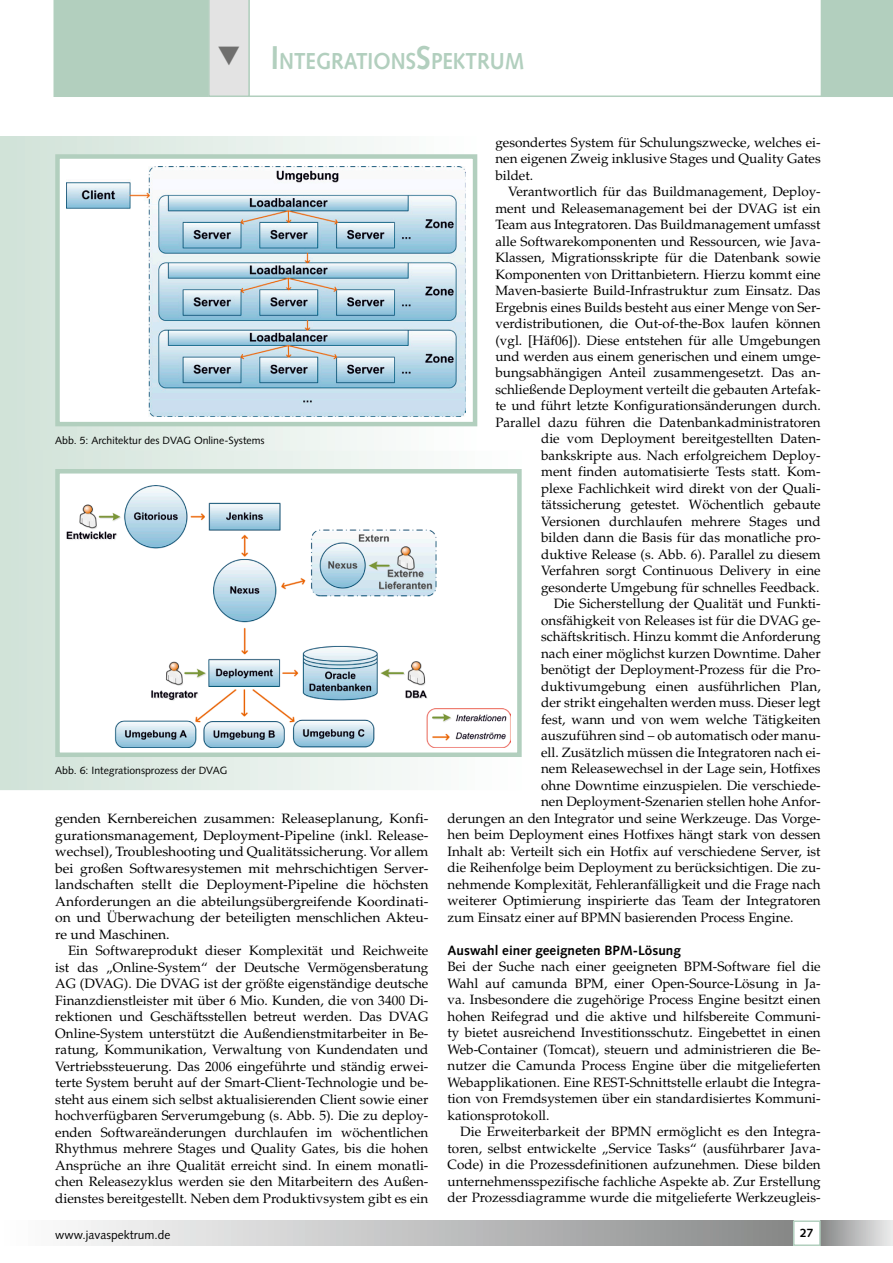
<style>
.page{position:relative;width:893px;height:1263px;background:#fff}
.page>*{position:absolute;margin:0;border:0;box-sizing:border-box;transform-origin:0 0}
.t1{font:700 23.1px "Syntax";color:#b2cfbe;scale:.9 1}
.t2{font:13.5px/16.5px "Palatino";color:#000;text-align:justify}
.t3{font:700 13.5px "Syntax";color:#000}
.t4{font:12px "Syntax";color:#000}
.t5{font:700 12px "Syntax";color:#000}
.t6{font:10.5px "Syntax";color:#000}
.s1{font-size:33px}
</style>
<div class="page">
<div style="left:0;top:1220px;width:793px;height:26px;background:linear-gradient(to right,#fff,#888a8a)"></div>
<svg style="left:0;top:1220px;width:1px;height:26px"></svg>
<div style="left:821px;top:1220px;width:72px;height:26px;background:linear-gradient(to right,#888989,#ededed)"></div>
<div style="left:793px;top:1220px;width:28px;height:26px;border:2px solid #b2cfbe"></div>
<svg style="left:250px;top:0;width:571px;height:97px"></svg>
<div style="left:821px;top:0;width:72px;height:97px;background:#b2cfbe"></div>
<div style="left:1px;top:137px;width:474px;height:322px;background:linear-gradient(to right,#d0e2d8,#fefefe)"></div>
<div style="left:58px;top:156px;width:417px;height:268px;background:#fff"></div>
<img style="left:66px;top:167px;width:399px;height:249px">
<div style="left:55px;top:154px;width:422px;height:272px;border:4px solid #b2cfbe"></div>
<div style="left:1px;top:451px;width:520px;height:338px;background:linear-gradient(to right,#d0e2d8,#fefefe)"></div>
<div style="left:0;top:451px;width:522px;height:339px;border:2px solid #fff"></div>
<div style="left:58px;top:471px;width:461px;height:284px;background:#fff"></div>
<img style="left:66px;top:485px;width:445px;height:263px">
<div style="left:55px;top:469px;width:467px;height:288px;border:4px solid #b2cfbe"></div>
<svg style="left:54px;top:0;width:196px;height:97px;background:#bbd3c5"></svg>
<h1 class="t1" style="left:271px;top:48px;width:283px"><span class="s1">I</span>NTEGRATIONS<span class="s1">S</span>PEKTRUM</h1>
<p class="t6" style="left:55px;top:434px;width:211px">Abb. 5: Architektur des DVAG Online-Systems</p>
<p class="t6" style="left:55px;top:764px;width:174px">Abb. 6: Integrationsprozess der DVAG</p>
<p class="t2" style="left:55px;top:810px;width:375px">genden Kernbereichen zusammen: Releaseplanung, Konfi&shy;gurationsmanagement, Deployment-Pipeline (inkl. Release&shy;wechsel), Troubleshooting und Qualitätssicherung. Vor allem bei großen Softwaresystemen mit mehrschichtigen Server&shy;landschaften stellt die Deployment-Pipeline die höchsten Anforderungen an die abteilungsübergreifende Koordinati&shy;on und Überwachung der beteiligten menschlichen Akteu&shy;re und Maschinen.</p>
<p class="t2" style="left:55px;top:942px;width:375px;text-indent:13px">Ein Softwareprodukt dieser Komplexität und Reichweite ist das „Online-System“ der Deutsche Vermögensberatung AG (DVAG). Die DVAG ist der größte eigenständige deutsche Finanzdienstleister mit über 6 Mio. Kunden, die von 3400 Di&shy;rektionen und Geschäftsstellen betreut werden. Das DVAG Online-System unterstützt die Außendienstmitarbeiter in Be&shy;ratung, Kommunikation, Verwaltung von Kundendaten und Vertriebssteuerung. Das 2006 eingeführte und ständig erwei&shy;terte System beruht auf der Smart-Client-Technologie und be&shy;steht aus einem sich selbst aktualisierenden Client sowie einer hochverfügbaren Serverumgebung (s. Abb. 5). Die zu deploy&shy;enden Softwareänderungen durchlaufen im wöchentlichen Rhythmus mehrere Stages und Quality Gates, bis die hohen Ansprüche an ihre Qualität erreicht sind. In einem monatli&shy;chen Releasezyklus werden sie den Mitarbeitern des Außen&shy;dienstes bereitgestellt. Neben dem Produktivsystem gibt es ein</p>
<p class="t2" style="left:495px;top:134px;width:327px">gesondertes System für Schulungszwecke, welches ei&shy;nen eigenen Zweig inklusive Stages und Quality Gates bildet.</p>
<p class="t2" style="left:508px;top:183px;width:314px">Verantwortlich für das Buildmanagement, Deploy-</p>
<p class="t2" style="left:495px;top:200px;width:327px">ment und Releasemanagement bei der DVAG ist ein</p>
<p class="t2" style="left:495px;top:216px;width:327px">Team aus Integratoren. Das Buildmanagement umfasst</p>
<p class="t2" style="left:495px;top:233px;width:327px">alle Softwarekomponenten und Ressourcen, wie Java-</p>
<p class="t2" style="left:495px;top:249px;width:327px">Klassen, Migrationsskripte für die Datenbank sowie</p>
<p class="t2" style="left:495px;top:266px;width:327px">Komponenten von Drittanbietern. Hierzu kommt eine</p>
<p class="t2" style="left:495px;top:282px;width:327px">Maven-basierte Build-Infrastruktur zum Einsatz. Das</p>
<p class="t2" style="left:495px;top:299px;width:327px">Ergebnis eines Builds besteht aus einer Menge von Ser-</p>
<p class="t2" style="left:495px;top:315px;width:327px">verdistributionen, die Out-of-the-Box laufen können</p>
<p class="t2" style="left:495px;top:332px;width:327px">(vgl. [Häf06]). Diese entstehen für alle Umgebungen</p>
<p class="t2" style="left:495px;top:348px;width:327px">und werden aus einem generischen und einem umge-</p>
<p class="t2" style="left:495px;top:365px;width:327px">bungsabhängigen Anteil zusammengesetzt. Das an-</p>
<p class="t2" style="left:495px;top:381px;width:327px">schließende Deployment verteilt die gebauten Artefak-</p>
<p class="t2" style="left:495px;top:398px;width:327px">te und führt letzte Konfigurationsänderungen durch.</p>
<p class="t2" style="left:495px;top:414px;width:327px">Parallel dazu führen die Datenbankadministratoren</p>
<p class="t2" style="left:541px;top:431px;width:281px">die vom Deployment bereitgestellten Daten-</p>
<p class="t2" style="left:541px;top:447px;width:281px">bankskripte aus. Nach erfolgreichem Deploy-</p>
<p class="t2" style="left:541px;top:464px;width:281px">ment finden automatisierte Tests statt. Kom-</p>
<p class="t2" style="left:541px;top:480px;width:281px">plexe Fachlichkeit wird direkt von der Quali-</p>
<p class="t2" style="left:541px;top:497px;width:281px">tätssicherung getestet. Wöchentlich gebaute</p>
<p class="t2" style="left:541px;top:513px;width:281px">Versionen durchlaufen mehrere Stages und</p>
<p class="t2" style="left:541px;top:530px;width:281px">bilden dann die Basis für das monatliche pro-</p>
<p class="t2" style="left:541px;top:546px;width:281px">duktive Release (s. Abb. 6). Parallel zu diesem</p>
<p class="t2" style="left:541px;top:563px;width:281px">Verfahren sorgt Continuous Delivery in eine</p>
<p class="t2" style="left:541px;top:579px;width:280px">gesonderte Umgebung für schnelles Feedback.</p>
<p class="t2" style="left:554px;top:596px;width:268px">Die Sicherstellung der Qualität und Funkti-</p>
<p class="t2" style="left:541px;top:612px;width:281px">onsfähigkeit von Releases ist für die DVAG ge-</p>
<p class="t2" style="left:541px;top:629px;width:281px">schäftskritisch. Hinzu kommt die Anforderung</p>
<p class="t2" style="left:541px;top:645px;width:281px">nach einer möglichst kurzen Downtime. Daher</p>
<p class="t2" style="left:541px;top:662px;width:281px">benötigt der Deployment-Prozess für die Pro-</p>
<p class="t2" style="left:541px;top:678px;width:281px">duktivumgebung einen ausführlichen Plan,</p>
<p class="t2" style="left:541px;top:695px;width:281px">der strikt eingehalten werden muss. Dieser legt</p>
<p class="t2" style="left:541px;top:711px;width:281px">fest, wann und von wem welche Tätigkeiten</p>
<p class="t2" style="left:541px;top:728px;width:281px">auszuführen sind – ob automatisch oder manu-</p>
<p class="t2" style="left:541px;top:744px;width:281px">ell. Zusätzlich müssen die Integratoren nach ei-</p>
<p class="t2" style="left:541px;top:761px;width:281px">nem Releasewechsel in der Lage sein, Hotfixes</p>
<p class="t2" style="left:541px;top:777px;width:281px">ohne Downtime einzuspielen. Die verschiede-</p>
<p class="t2" style="left:541px;top:794px;width:281px">nen Deployment-Szenarien stellen hohe Anfor-</p>
<p class="t2" style="left:448px;top:810px;width:375px">derungen an den Integrator und seine Werkzeuge. Das Vorge-</p>
<p class="t2" style="left:448px;top:827px;width:375px">hen beim Deployment eines Hotfixes hängt stark von dessen</p>
<p class="t2" style="left:448px;top:843px;width:375px">Inhalt ab: Verteilt sich ein Hotfix auf verschiedene Server, ist</p>
<p class="t2" style="left:448px;top:860px;width:375px">die Reihenfolge beim Deployment zu berücksichtigen. Die zu-</p>
<p class="t2" style="left:448px;top:876px;width:375px">nehmende Komplexität, Fehleranfälligkeit und die Frage nach</p>
<p class="t2" style="left:448px;top:893px;width:375px">weiterer Optimierung inspirierte das Team der Integratoren</p>
<p class="t2" style="left:448px;top:909px;width:348px">zum Einsatz einer auf BPMN basierenden Process Engine.</p>
<p class="t3" style="left:448px;top:942px;width:235px">Auswahl einer geeigneten BPM-Lösung</p>
<p class="t2" style="left:448px;top:959px;width:375px">Bei der Suche nach einer geeigneten BPM-Software fiel die Wahl auf camunda BPM, einer Open-Source-Lösung in Ja&shy;va. Insbesondere die zugehörige Process Engine besitzt einen hohen Reifegrad und die aktive und hilfsbereite Communi&shy;ty bietet ausreichend Investitionsschutz. Eingebettet in einen Web-Container (Tomcat), steuern und administrieren die Be&shy;nutzer die Camunda Process Engine über die mitgelieferten Webapplikationen. Eine REST-Schnittstelle erlaubt die Integra&shy;tion von Fremdsystemen über ein standardisiertes Kommuni&shy;kationsprotokoll.</p>
<p class="t2" style="left:448px;top:1124px;width:375px;text-indent:13px">Die Erweiterbarkeit der BPMN ermöglicht es den Integra&shy;toren, selbst entwickelte „Service Tasks“ (ausführbarer Java-Code) in die Prozessdefinitionen aufzunehmen. Diese bilden unternehmensspezifische fachliche Aspekte ab. Zur Erstellung der Prozessdiagramme wurde die mitgelieferte Werkzeugleis-</p>
<p class="t4" style="left:55px;top:1227px;width:117px">www.javaspektrum.de</p>
<p class="t5" style="left:800px;top:1226px;width:15px">27</p>
</div>
